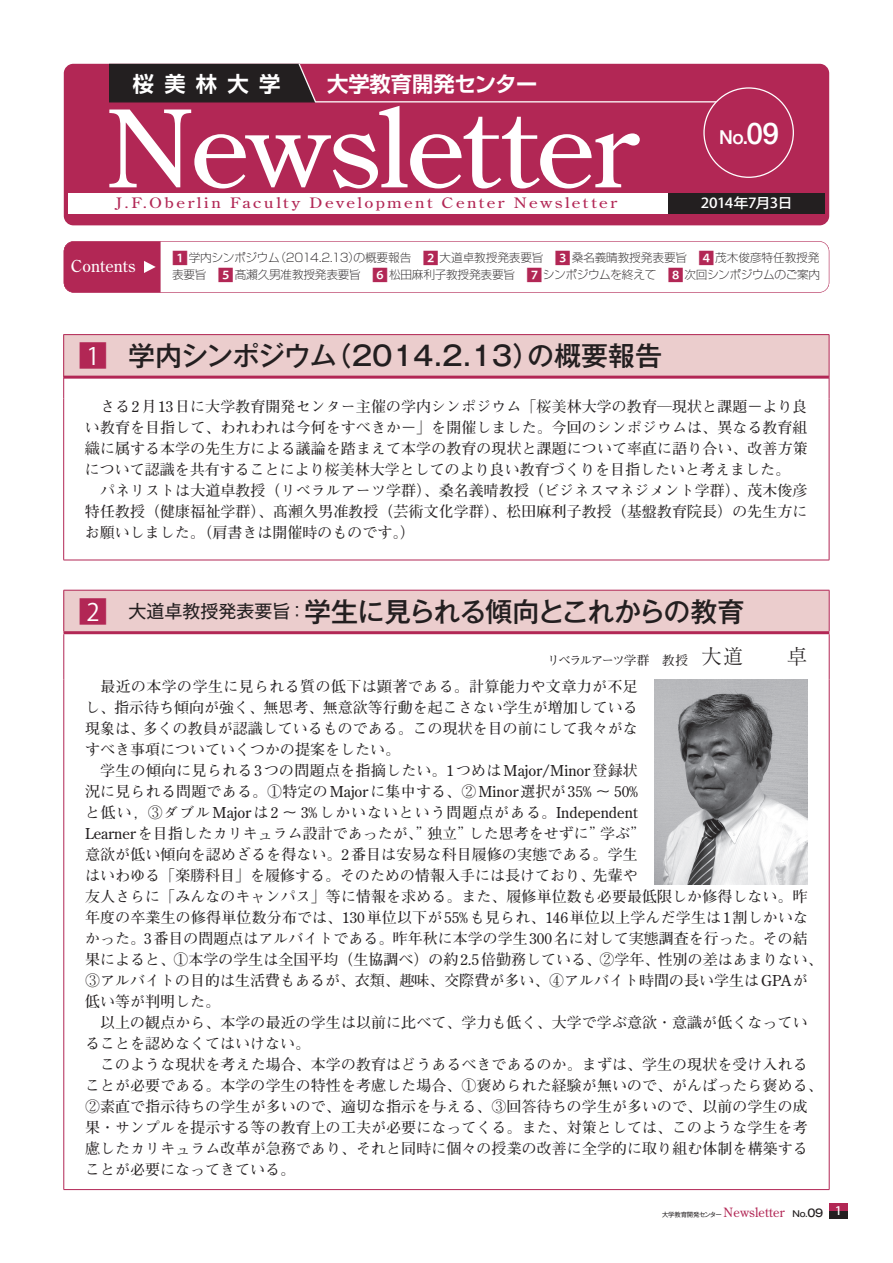
<style>
.page{position:relative;width:893px;height:1263px;background:#fff}
.page>*{position:absolute;margin:0;border:0;box-sizing:border-box;transform-origin:0 0}
.t1{font:700 106.35px "Futo Min A101";letter-spacing:-.02em;color:#fff;scale:1.1 1}
.t2{font:500 27px "Gothic MB101 Pro";letter-spacing:-.02em;color:#231f20}
.t3{font:500 27px "Gothic MB101 Pro";color:#231f20}
.t4{font:700 21.3px "Shin Go Pro De";color:#fff}
.t5{font:500 19.2px "Helvetica Neue";color:#fff}
.t6{font:700 16.5px "Futo Min A101";letter-spacing:.005em;color:#fff}
.t7{font:700 15px/21px "Futo Min A101";letter-spacing:.005em;color:#231f20}
.t8{font:700 14.4px "Futo Min A101";letter-spacing:.14em;color:#b22755;scale:1.2 1}
.t9{font:500 13.8px "Koz Go Pro";letter-spacing:-.05em;color:#fff;scale:1.1 1}
.t10{font:700 12.75px "Futo Min A101";letter-spacing:-.135em;color:#231f20}
.t11{font:300 expanded 11.7px/17px "Shin Go Pro";letter-spacing:-.02em;color:#231f20}
.t12{font:6.45px "Gothic MB101 Pro";letter-spacing:-.04em;color:#231f20}
.s1{font-size:29.7px}
.s2{font-family:"Koz Go Pro";font-weight:400;font-stretch:normal;font-size:15.9px;color:#b22755}
.s3{font-family:"Koz Go Pro";font-weight:400;font-size:33px;color:#b22755}
.s4{font-family:"Koz Go Pro";font-weight:400;font-size:24px;color:#fff}
.s5{font-weight:400;font-size:18px}
.s6{font-family:"Ryumin Pro";font-weight:300;font-size:20.25px}
.s7{font-family:"Futo Min A101";font-weight:700;font-size:12.75px;color:#b22755}
.s8{font-weight:500;font-size:8.55px}
.s9{font-weight:500;font-size:10.65px}
</style>
<div class="page">
<div style="left:829px;top:1203px;width:19px;height:8px;background:#b22755"></div>
<div style="left:829px;top:1211px;width:19px;height:7px;background:#231f20"></div>
<div style="left:64px;top:64px;width:765px;height:161px;background:#b22755;border-radius:10px"></div>
<svg style="left:108px;top:63px;width:609px;height:40px"></svg>
<div style="left:68px;top:193px;width:601px;height:20px;background:#fff"></div>
<div style="left:669px;top:193px;width:156px;height:20px;background:#231f20"></div>
<svg style="left:64px;top:241px;width:765px;height:51px"></svg>
<div style="left:64px;top:335px;width:765px;height:42px;background:#ebcdcd"></div>
<hr style="left:63px;top:334px;width:766px;height:1px;background:#b22755">
<hr style="left:63px;top:335px;width:1px;height:42px;background:#b22755">
<hr style="left:829px;top:335px;width:1px;height:42px;background:#b22755">
<svg style="left:63px;top:377px;width:1px;height:21px"></svg>
<svg style="left:829px;top:377px;width:1px;height:21px"></svg>
<hr style="left:63px;top:398px;width:1px;height:162px;background:#b22755">
<hr style="left:829px;top:398px;width:1px;height:162px;background:#b22755">
<hr style="left:63px;top:560px;width:766px;height:1px;background:#b22755">
<hr style="left:64px;top:376px;width:765px;height:3px;background:#b22755">
<div style="left:64px;top:590px;width:765px;height:43px;background:#ebcdcd"></div>
<hr style="left:64px;top:590px;width:765px;height:1px;background:#b22755">
<hr style="left:64px;top:590px;width:1px;height:41px;background:#b22755">
<hr style="left:829px;top:590px;width:1px;height:41px;background:#b22755">
<hr style="left:64px;top:631px;width:765px;height:3px;background:#b22755">
<hr style="left:64px;top:679px;width:1px;height:510px;background:#b22755">
<hr style="left:829px;top:679px;width:1px;height:510px;background:#b22755">
<hr style="left:64px;top:1189px;width:765px;height:1px;background:#b22755">
<hr style="left:64px;top:634px;width:1px;height:45px;background:#b22755">
<hr style="left:829px;top:634px;width:1px;height:45px;background:#b22755">
<img style="left:655px;top:679px;width:153px;height:205px">
<h3 class="t4" style="left:133px;top:67px;width:149px">桜美林大学</h3>
<h3 class="t4" style="left:327px;top:67px;width:212px">大学教育開発センター</h3>
<h1 class="t1" style="left:106px;top:80px;width:487px">Newsletter</h1>
<p class="t5" style="left:719px;top:125px;width:61px">No.<span class="s1">09</span></p>
<p class="t8" style="left:115px;top:194px;width:420px">J.F.Oberlin Faculty Development Center Newsletter</p>
<p class="t9" style="left:701px;top:195px;width:85px">2014年7月3日</p>
<p class="t6" style="left:71px;top:255px;width:66px">Contents</p>
<p class="t11" style="left:172px;top:248px;width:650px"><span class="s2">1</span>学内シンポジウム(2014.2.13)の概要報告　<span class="s2">2</span>大道卓教授発表要旨　<span class="s2">3</span>桑名義晴教授発表要旨 <span class="s2">4</span>茂木俊彦特任教授発表要旨　<span class="s2">5</span>髙瀨久男准教授発表要旨　<span class="s2">6</span>松田麻利子教授発表要旨　<span class="s2">7</span>シンポジウムを終えて　<span class="s2">8</span>次回シンポジウムのご案内</p>
<h2 class="t3" style="left:76px;top:333px;width:587px"><span class="s3">■</span><span class="s4">1</span> 学内シンポジウム（2014.2.13）の概要報告</h2>
<p class="t7" style="left:85px;top:396px;width:724px">　さる 2 月 13 日に大学教育開発センター主催の学内シンポジウム「桜美林大学の教育―現状と課題−より良い教育を目指して、われわれは今何をすべきか−」を開催しました。今回のシンポジウムは、異なる教育組織に属する本学の先生方による議論を踏まえて本学の教育の現状と課題について率直に語り合い、改善方策について認識を共有することにより桜美林大学としてのより良い教育づくりを目指したいと考えました。　パネリストは大道卓教授（リベラルアーツ学群）、桑名義晴教授（ビジネスマネジメント学群）、茂木俊彦特任教授（健康福祉学群）、髙瀨久男准教授（芸術文化学群）、松田麻利子教授（基盤教育院長）の先生方にお願いしました。（肩書きは開催時のものです。）</p>
<h2 class="t2" style="left:77px;top:589px;width:669px"><span class="s3">■</span><span class="s4">2</span> <span class="s5">大道卓教授発表要旨：</span>学生に見られる傾向とこれからの教育</h2>
<p class="t10" style="left:547px;top:652px;width:261px">リベラルアーツ学群　教授 <span class="s6">大道　　卓</span></p>
<p class="t7" style="left:85px;top:677px;width:739px">　最近の本学の学生に見られる質の低下は顕著である。計算能力や文章力が不足<br>し、指示待ち傾向が強く、無思考、無意欲等行動を起こさない学生が増加している<br>現象は、多くの教員が認識しているものである。この現状を目の前にして我々がな<br>すべき事項についていくつかの提案をしたい。<br>　学生の傾向に見られる 3 つの問題点を指摘したい。1 つめは Major/Minor 登録状<br>況に見られる問題である。①特定の Major に集中する、② Minor 選択が 35% ～ 50%<br>と低い，③ダブルMajorは2 ～ 3%しかいないという問題点がある。Independent<br>Learner を目指したカリキュラム設計であったが、”独立”した思考をせずに”学ぶ”<br>意欲が低い傾向を認めざるを得ない。2 番目は安易な科目履修の実態である。学生<br>はいわゆる「楽勝科目」を履修する。そのための情報入手には長けており、先輩や<br>友人さらに「みんなのキャンパス」等に情報を求める。また、履修単位数も必要最低限しか修得しない。昨年度の卒業生の修得単位数分布では、130 単位以下が 55% も見られ、146 単位以上学んだ学生は 1 割しかいなかった。3番目の問題点はアルバイトである。昨年秋に本学の学生300名に対して実態調査を行った。その結果によると、①本学の学生は全国平均（生協調べ）の約 2.5 倍勤務している、②学年、性別の差はあまりない、③アルバイトの目的は生活費もあるが、衣類、趣味、交際費が多い、④アルバイト時間の長い学生は GPA が低い等が判明した。<br>　以上の観点から、本学の最近の学生は以前に比べて、学力も低く、大学で学ぶ意欲・意識が低くなっていることを認めなくてはいけない。<br>　このような現状を考えた場合、本学の教育はどうあるべきであるのか。まずは、学生の現状を受け入れることが必要である。本学の学生の特性を考慮した場合、①褒められた経験が無いので、がんばったら褒める、②素直で指示待ちの学生が多いので、適切な指示を与える、③回答待ちの学生が多いので、以前の学生の成果・サンプルを提示する等の教育上の工夫が必要になってくる。また、対策としては、このような学生を考慮したカリキュラム改革が急務であり、それと同時に個々の授業の改善に全学的に取り組む体制を構築することが必要になってきている。</p>
<p class="t12" style="left:662px;top:1210px;width:181px">大学教育開発センター <span class="s7">Newsletter</span> <span class="s8">No.</span><span class="s9">09</span> <sup>1</sup></p>
</div>
